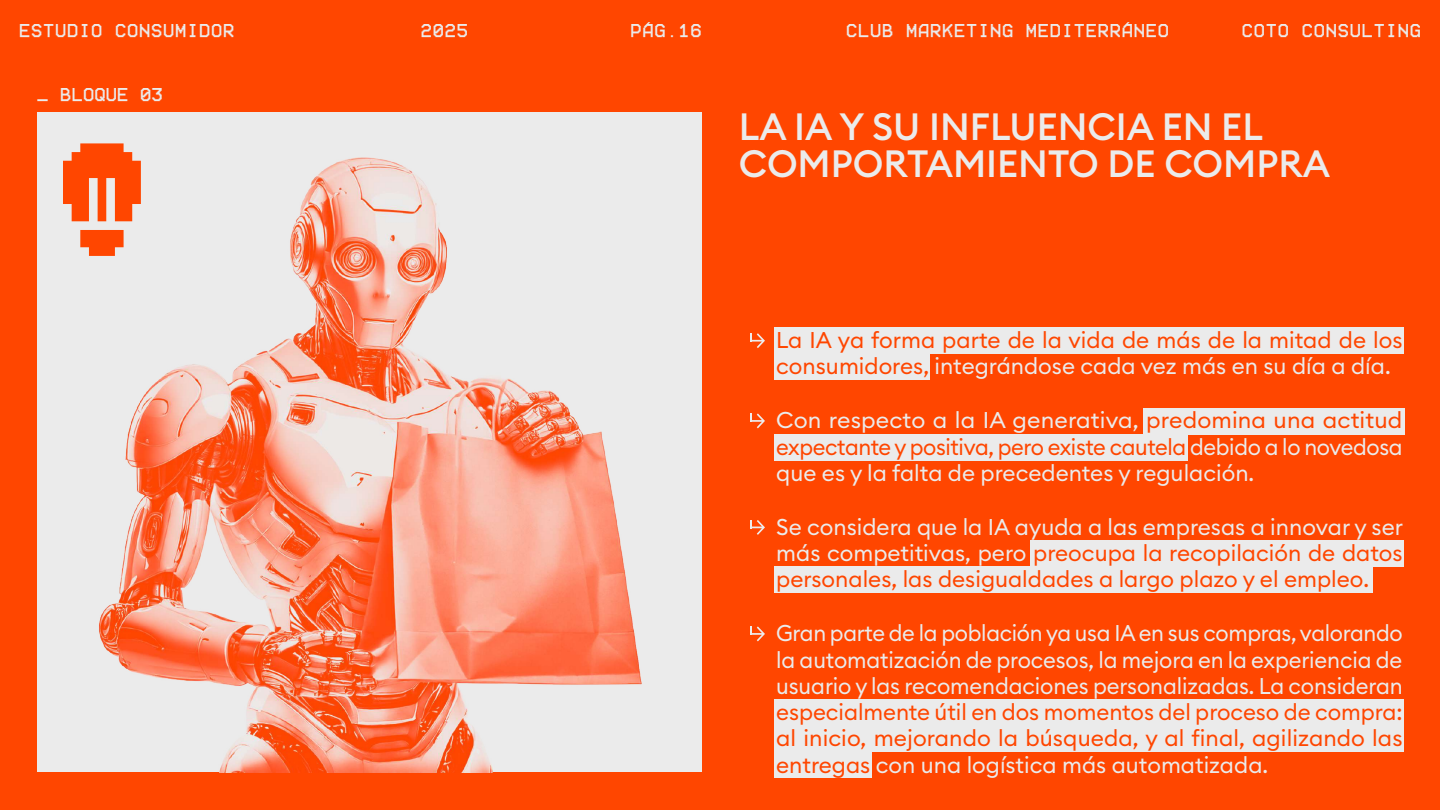
<style>
.page{position:relative;width:1440px;height:810px;background:#ff4600}
.page>*{position:absolute;margin:0;border:0;box-sizing:border-box;transform-origin:0 0}
.t1{font:500 37.5px/37.5px "Euclid Circular B";color:#ebebeb}
.t2{font:22.5px/26.2px "Euclid Circular B";color:#ff4600;text-align:justify}
.t3{font:22.5px/26.2px "Euclid Circular B";letter-spacing:-.005em;color:#ebebeb;text-align:justify}
.t4{font:15px "Better VCRCJK";letter-spacing:.05em;color:#ebebeb}
.t5{font:15px "Better VCRCJK";letter-spacing:.01em;color:#ebebeb}
.s1{color:#ebebeb}
.s2{color:#ff4600}
</style>
<div class="page">
<div style="left:774px;top:328px;width:630px;height:26px;background:#ebebeb"></div>
<div style="left:774px;top:353px;width:156px;height:27px;background:#ebebeb"></div>
<div style="left:1143px;top:408px;width:261px;height:27px;background:#ebebeb"></div>
<div style="left:774px;top:434px;width:414px;height:26px;background:#ebebeb"></div>
<div style="left:1030px;top:540px;width:374px;height:26px;background:#ebebeb"></div>
<div style="left:774px;top:566px;width:598px;height:26px;background:#ebebeb"></div>
<div style="left:774px;top:699px;width:630px;height:53px;background:#ebebeb"></div>
<div style="left:774px;top:751px;width:98px;height:27px;background:#ebebeb"></div>
<svg style="left:750px;top:333px;width:15px;height:15px"></svg>
<svg style="left:750px;top:520px;width:15px;height:15px"></svg>
<img style="left:40px;top:113px;width:659px;height:659px">
<svg style="left:63px;top:143px;width:78px;height:78px"></svg>
<svg style="left:80px;top:230px;width:44px;height:26px"></svg>
<svg style="left:750px;top:413px;width:15px;height:15px"></svg>
<svg style="left:750px;top:626px;width:15px;height:15px"></svg>
<p class="t4" style="left:19px;top:22px;width:217px">ESTUDIO CONSUMIDOR</p>
<p class="t4" style="left:421px;top:22px;width:49px">2025</p>
<p class="t4" style="left:631px;top:22px;width:73px">PÁG.16</p>
<p class="t4" style="left:846px;top:22px;width:325px">CLUB MARKETING MEDITERRÁNEO</p>
<p class="t4" style="left:1242px;top:22px;width:181px">COTO CONSULTING</p>
<p class="t5" style="left:38px;top:86px;width:127px">_ BLOQUE 03</p>
<h1 class="t1" style="left:739px;top:108px;width:593px">LA IA Y SU INFLUENCIA EN EL<br>COMPORTAMIENTO DE COMPRA</h1>
<p class="t2" style="left:776px;top:327px;width:628px">La IA ya forma parte de la vida de más de la mitad de los consumidores, <span class="s1">integrándose cada vez más en su día a día.</span></p>
<p class="t3" style="left:776px;top:407px;width:628px">Con respecto a la IA generativa, <span class="s2">predomina una actitud expectante y positiva, pero existe cautela</span> debido a lo novedosa que es y la falta de precedentes y regulación.</p>
<p class="t2" style="left:776px;top:513px;width:628px"><span class="s1">Se considera que la IA ayuda a las empresas a innovar y ser más competitivas, pero</span> preocupa la recopilación de datos personales, las desigualdades a largo plazo y el empleo.</p>
<p class="t3" style="left:776px;top:620px;width:628px">Gran parte de la población ya usa IA en sus compras, valorando la automatización de procesos, la mejora en la experiencia de usuario y las recomendaciones personalizadas. La consideran</p>
<p class="t2" style="left:776px;top:699px;width:628px">especialmente útil en dos momentos del proceso de compra: al inicio, mejorando la búsqueda, y al final, agilizando las entregas <span class="s1">con una logística más automatizada.</span></p>
</div>
